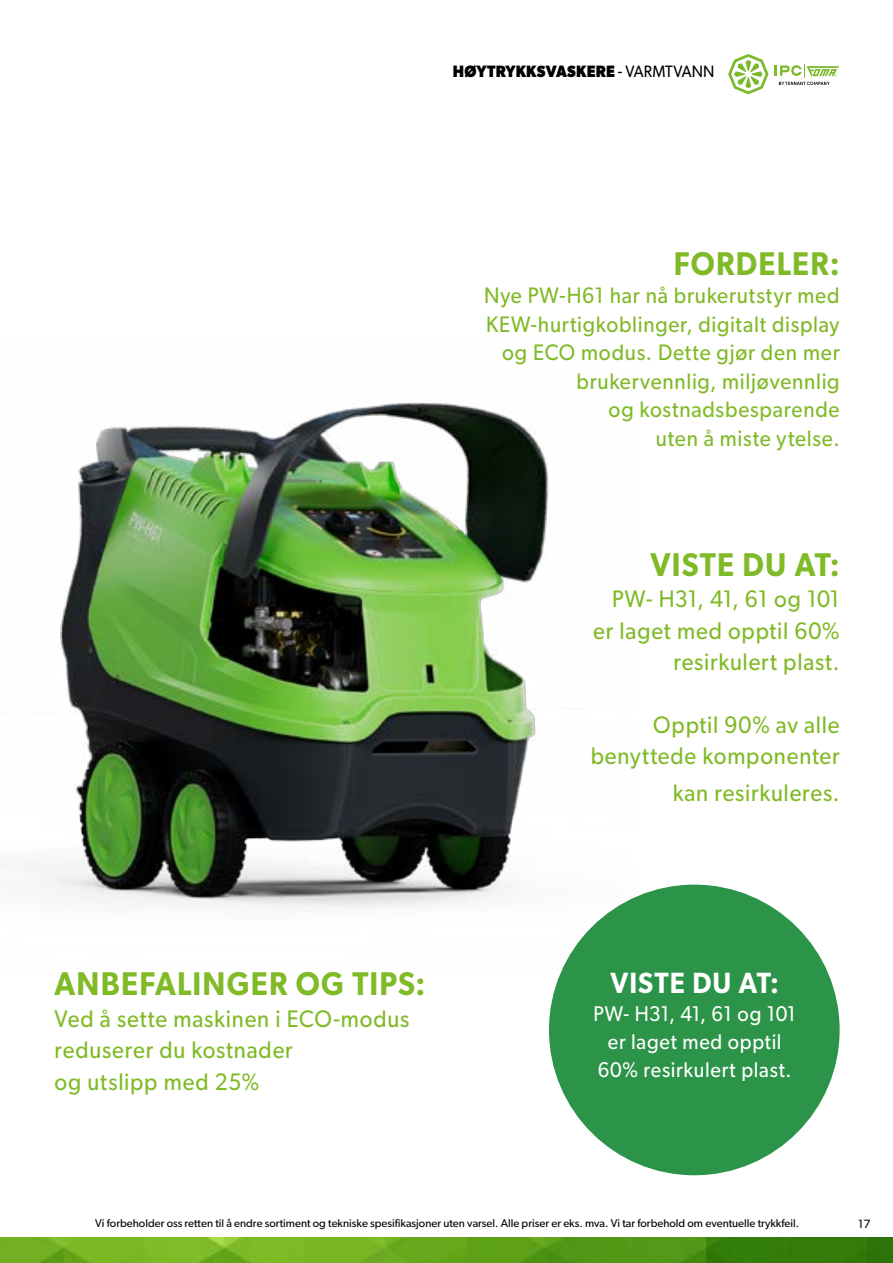
<style>
.page{position:relative;width:893px;height:1263px;background:#fff}
.page>*{position:absolute;margin:0;border:0;box-sizing:border-box;transform-origin:0 0}
.t1{font:600 33px "Gibson";letter-spacing:.04em;color:#80ba27;scale:.93 1}
.t2{font:600 29.4px "Gibson";letter-spacing:.035em;color:#fff;scale:.93 1}
.t3{font:24px/31.5px "Gibson";letter-spacing:.035em;color:#80ba27;text-align:right;scale:.93 1}
.t4{font:22.5px/28.5px "Gibson";letter-spacing:.035em;color:#80ba27;text-align:right;scale:.93 1}
.t5{font:21.3px/28px "Gibson";letter-spacing:.035em;color:#fff;text-align:center;scale:.93 1}
.t6{font:700 16.5px "Gibson";letter-spacing:.01em;color:#000;scale:.93 1}
.t7{font:12px "Gibson";color:#000}
.t8{font:11.25px "Gibson";color:#000}
.s1{font-weight:400}
</style>
<div class="page">
<img style="left:0;top:1237px;width:893px;height:26px">
<svg style="left:728px;top:54px;width:40px;height:40px"></svg>
<svg style="left:774px;top:64px;width:65px;height:21px"></svg>
<img style="left:24px;top:403px;width:614px;height:566px">
<div style="left:549px;top:885px;width:291px;height:290px;background:#2c9448;border-radius:50%"></div>
<p class="t6" style="left:453px;top:61px;width:283px">HØYTRYKKSVASKERE <span class="s1">- VARMTVANN</span></p>
<h1 class="t1" style="left:674px;top:244px;width:180px">FORDELER:</h1>
<p class="t4" style="left:484px;top:281px;width:384px">Nye PW-H61 har nå brukerutstyr med<br>KEW-hurtigkoblinger, digitalt display og ECO modus. Dette gjør den mer brukervennlig, miljøvennlig<br>og kostnadsbesparende<br>uten å miste ytelse.</p>
<h1 class="t1" style="left:651px;top:544px;width:205px">VISTE DU AT:</h1>
<p class="t3" style="left:593px;top:583px;width:266px">PW- H31, 41, 61 og 101 er laget med opptil 60% resirkulert plast.</p>
<h1 class="t1" style="left:55px;top:964px;width:400px">ANBEFALINGER OG TIPS:</h1>
<p class="t3" style="left:55px;top:1002px;width:383px;text-align:left">Ved å sette maskinen i ECO-modus reduserer du kostnader<br>og utslipp med 25%</p>
<p class="t3" style="left:591px;top:709px;width:269px">Opptil 90% av alle benyttede komponenter</p>
<p class="t3" style="left:673px;top:776px;width:181px">kan resirkuleres.</p>
<p class="t2" style="left:610px;top:965px;width:183px">VISTE DU AT:</p>
<p class="t5" style="left:593px;top:999px;width:219px">PW- H31, 41, 61 og 101 er laget med opptil<br>60% resirkulert plast.</p>
<p class="t8" style="left:95px;top:1217px;width:705px">Vi forbeholder oss retten til å endre sortiment og tekniske spesifikasjoner uten varsel. Alle priser er eks. mva. Vi tar forbehold om eventuelle trykkfeil.</p>
<p class="t7" style="left:858px;top:1216px;width:14px">17</p>
</div>
